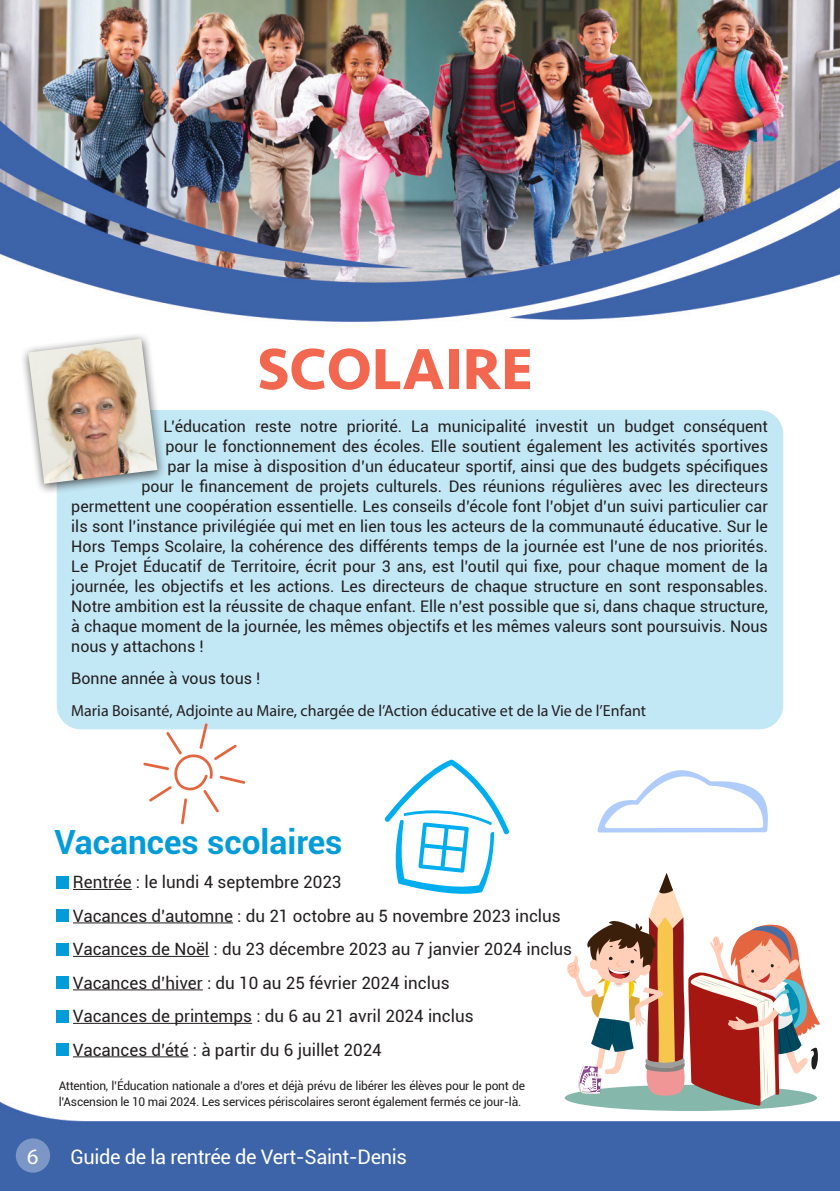
<style>
.page{position:relative;width:840px;height:1191px;background:#fff}
.page>*{position:absolute;margin:0;border:0;box-sizing:border-box;transform-origin:0 0}
.t1{font:700 60px "Seravek";color:#f2674f}
.t2{font:700 33.4px "Roboto";color:#049cd8}
.t3{font:22px "Myriad Pro";color:#fff}
.t4{font:20px "Roboto";letter-spacing:-.02em;color:#fff}
.t5{font:17px "Roboto";color:#231f20}
.t6{font:16px "Roboto";color:#231f20}
.t7{font:16px "Myriad Pro";color:#231f20}
.t8{font:12px/16px "Roboto";letter-spacing:-.02em;color:#231f20}
</style>
<div class="page">
<img style="left:0;top:0;width:839px;height:1191px">
<div style="left:16px;top:1138px;width:34px;height:34px;background:#7c96c5;border-radius:50%"></div>
<div style="left:57px;top:410px;width:725px;height:319px;background:#c2e7f5;border-radius:24px"></div>
<div style="left:20px;top:332px;width:147px;height:163px;background:#231f20;opacity:.75"></div>
<img style="left:28px;top:338px;width:129px;height:146px">
<hr style="left:73px;top:889px;width:59px;height:1px;background:#231f20">
<hr style="left:73px;top:922px;width:160px;height:1px;background:#231f20">
<hr style="left:73px;top:956px;width:136px;height:1px;background:#231f20">
<hr style="left:73px;top:989px;width:130px;height:1px;background:#231f20">
<hr style="left:73px;top:1023px;width:179px;height:1px;background:#231f20">
<hr style="left:73px;top:1056px;width:115px;height:1px;background:#231f20">
<div style="left:57px;top:876px;width:12px;height:12px;background:#049cd8"></div>
<div style="left:57px;top:909px;width:12px;height:12px;background:#049cd8"></div>
<div style="left:57px;top:943px;width:12px;height:12px;background:#049cd8"></div>
<div style="left:57px;top:976px;width:12px;height:12px;background:#049cd8"></div>
<div style="left:57px;top:1010px;width:12px;height:12px;background:#049cd8"></div>
<div style="left:57px;top:1043px;width:12px;height:12px;background:#049cd8"></div>
<div style="left:564px;top:1084px;width:252px;height:27px;background:#85b8ab;border-radius:50%"></div>
<svg style="left:567px;top:872px;width:252px;height:234px"></svg>
<svg style="left:384px;top:759px;width:125px;height:135px"></svg>
<svg style="left:143px;top:723px;width:102px;height:101px"></svg>
<svg style="left:596px;top:769px;width:172px;height:63px"></svg>
<p class="t1" style="left:257px;top:321px;width:277px">SCOLAIRE</p>
<p class="t6" style="left:163px;top:415px;width:605px">L’éducation reste notre priorité. La municipalité investit un budget conséquent</p>
<p class="t6" style="left:165px;top:435px;width:604px">pour le fonctionnement des écoles. Elle soutient également les activités sportives</p>
<p class="t6" style="left:167px;top:455px;width:601px">par la mise à disposition d’un éducateur sportif, ainsi que des budgets spécifiques</p>
<p class="t6" style="left:141px;top:475px;width:627px">pour le financement de projets culturels. Des réunions régulières avec les directeurs</p>
<p class="t6" style="left:71px;top:495px;width:697px">permettent une coopération essentielle. Les conseils d’école font l’objet d’un suivi particulier car</p>
<p class="t6" style="left:71px;top:515px;width:697px">ils sont l’instance privilégiée qui met en lien tous les acteurs de la communauté éducative. Sur le</p>
<p class="t6" style="left:71px;top:535px;width:697px">Hors Temps Scolaire, la cohérence des différents temps de la journée est l’une de nos priorités.</p>
<p class="t6" style="left:71px;top:555px;width:698px">Le Projet Éducatif de Territoire, écrit pour 3 ans, est l’outil qui fixe, pour chaque moment de la</p>
<p class="t6" style="left:71px;top:575px;width:697px">journée, les objectifs et les actions. Les directeurs de chaque structure en sont responsables.</p>
<p class="t6" style="left:71px;top:595px;width:697px">Notre ambition est la réussite de chaque enfant. Elle n’est possible que si, dans chaque structure,</p>
<p class="t6" style="left:71px;top:615px;width:697px">à chaque moment de la journée, les mêmes objectifs et les mêmes valeurs sont poursuivis. Nous</p>
<p class="t6" style="left:71px;top:635px;width:134px">nous y attachons !</p>
<p class="t6" style="left:71px;top:667px;width:190px">Bonne année à vous tous !</p>
<p class="t7" style="left:71px;top:700px;width:576px">Maria Boisanté, Adjointe au Maire, chargée de l’Action éducative et de la Vie de l’Enfant</p>
<p class="t2" style="left:54px;top:818px;width:289px">Vacances scolaires</p>
<p class="t5" style="left:73px;top:870px;width:270px">Rentrée : le lundi 4 septembre 2023</p>
<p class="t5" style="left:73px;top:903px;width:489px">Vacances d’automne : du 21 octobre au 5 novembre 2023 inclus</p>
<p class="t5" style="left:73px;top:937px;width:500px">Vacances de Noël : du 23 décembre 2023 au 7 janvier 2024 inclus</p>
<p class="t5" style="left:73px;top:970px;width:378px">Vacances d’hiver : du 10 au 25 février 2024 inclus</p>
<p class="t5" style="left:73px;top:1004px;width:402px">Vacances de printemps : du 6 au 21 avril 2024 inclus</p>
<p class="t5" style="left:73px;top:1037px;width:310px">Vacances d’été : à partir du 6 juillet 2024</p>
<p class="t8" style="left:59px;top:1077px;width:467px">Attention, l’Éducation nationale a d’ores et déjà prévu de libérer les élèves pour le pont de l’Ascension le 10 mai 2024. Les services périscolaires seront également fermés ce jour-là.</p>
<p class="t3" style="left:27px;top:1142px;width:13px">6</p>
<p class="t4" style="left:70px;top:1143px;width:338px">Guide de la rentrée de Vert-Saint-Denis</p>
</div>
